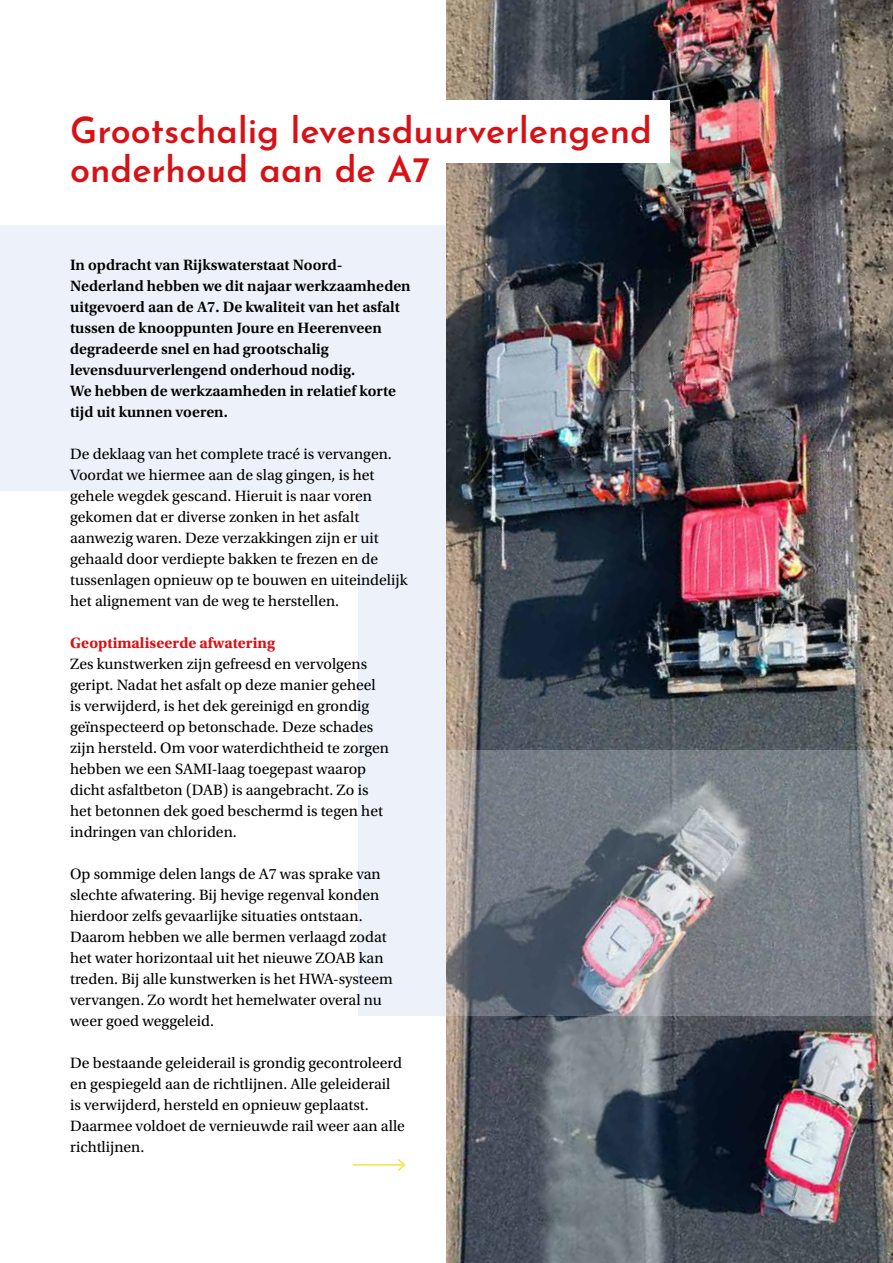
<style>
.page{position:relative;width:893px;height:1263px;background:#fff}
.page>*{position:absolute;margin:0;border:0;box-sizing:border-box;transform-origin:0 0}
.t1{font:600 36px/39px "Josefin Sans";color:#d61217}
.t2{font:15.75px/21px "Utopia Std";color:#000}
.t3{font:600 15.75px/21px "Utopia Std";color:#000}
.t4{font:700 15.75px "Utopia Std";color:#d61217}
</style>
<div class="page">
<div style="left:0;top:225px;width:446px;height:266px;background:#ecf1fa"></div>
<div style="left:358px;top:429px;width:266px;height:587px;background:#ecf1fa"></div>
<img style="left:446px;top:0;width:447px;height:1263px">
<div style="left:438px;top:100px;width:232px;height:62px;background:#fff"></div>
<svg style="left:446px;top:750px;width:447px;height:266px;background:#80848b"></svg>
<hr style="left:353px;top:1164px;width:51px;height:2px;background:#f4da00">
<svg style="left:396px;top:1159px;width:10px;height:12px"></svg>
<h1 class="t1" style="left:70px;top:106px;width:583px">Grootschalig levensduurverlengend onderhoud aan de A7</h1>
<p class="t3" style="left:70px;top:254px;width:342px">In opdracht van Rijkswaterstaat Noord-Nederland hebben we dit najaar werkzaamheden uitgevoerd aan de A7. De kwaliteit van het asfalt tussen de knooppunten Joure en Heerenveen degradeerde snel en had grootschalig levensduurverlengend onderhoud nodig.<br>We hebben de werkzaamheden in relatief korte tijd uit kunnen voeren.</p>
<p class="t2" style="left:70px;top:443px;width:339px">De deklaag van het complete tracé is vervangen.<br>Voordat we hiermee aan de slag gingen, is het gehele wegdek gescand. Hieruit is naar voren gekomen dat er diverse zonken in het asfalt aanwezig waren. Deze verzakkingen zijn er uit gehaald door verdiepte bakken te frezen en de tussenlagen opnieuw op te bouwen en uiteindelijk het alignement van de weg te herstellen.</p>
<p class="t4" style="left:70px;top:633px;width:206px">Geoptimaliseerde afwatering</p>
<p class="t2" style="left:70px;top:653px;width:320px">Zes kunstwerken zijn gefreesd en vervolgens geript. Nadat het asfalt op deze manier geheel is verwijderd, is het dek gereinigd en grondig geïnspecteerd op betonschade. Deze schades zijn hersteld. Om voor waterdichtheid te zorgen hebben we een SAMI-laag toegepast waarop dicht asfaltbeton (DAB) is aangebracht. Zo is het betonnen dek goed beschermd is tegen het indringen van chloriden.</p>
<p class="t2" style="left:70px;top:863px;width:324px">Op sommige delen langs de A7 was sprake van slechte afwatering. Bij hevige regenval konden hierdoor zelfs gevaarlijke situaties ontstaan.<br>Daarom hebben we alle bermen verlaagd zodat het water horizontaal uit het nieuwe ZOAB kan treden. Bij alle kunstwerken is het HWA-systeem vervangen. Zo wordt het hemelwater overal nu weer goed weggeleid.</p>
<p class="t2" style="left:70px;top:1052px;width:336px">De bestaande geleiderail is grondig gecontroleerd en gespiegeld aan de richtlijnen. Alle geleiderail is verwijderd, hersteld en opnieuw geplaatst.<br>Daarmee voldoet de vernieuwde rail weer aan alle richtlijnen.</p>
</div>
